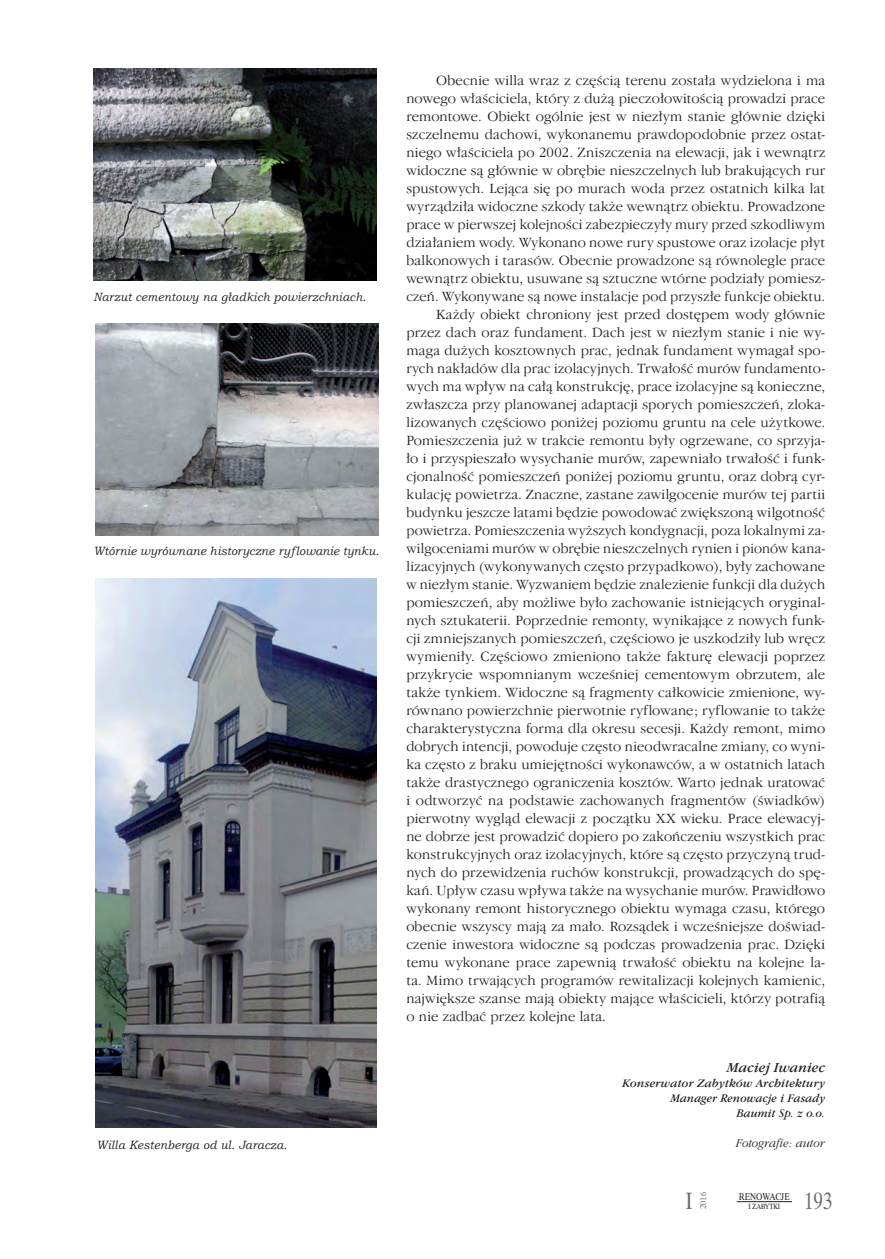
<style>
.page{position:relative;width:885px;height:1259px;background:#fff}
.page>*{position:absolute;margin:0;border:0;box-sizing:border-box;transform-origin:0 0}
.t1{font:23.55px "Dutch 801 Rm PL Roman A";color:#6c6d70;scale:.8 1}
.t2{font:14.7px "Garmd ITC Lt PL";letter-spacing:.015em;color:#231f20}
.t3{font:italic 14.25px "Garmd ITC Bk PL";letter-spacing:.005em;color:#231f20}
.t4{font:italic 12.3px "Garmd ITC Lt PL";letter-spacing:.01em;color:#231f20;scale:.95 1}
.t5{font:italic 12px "Bookman Old Style";letter-spacing:.015em;color:#231f20;scale:.95 1}
.t6{font:italic 12px/15px "Garmd ITC Bk PL";letter-spacing:.015em;color:#231f20;text-align:right}
.t7{font:9.75px "Dutch 801 Rm PL Roman A";color:#231f20;scale:.8 1}
.t8{font:8.4px "Dutch 801 Rm PL Roman A";color:#6c6d70}
.t9{font:7.5px "Dutch 801 Rm PL Roman A";color:#231f20;scale:.8 1}
</style>
<div class="page">
<hr style="left:736px;top:1201px;width:56px;height:1px;background:#231f20">
<img style="left:96px;top:578px;width:280px;height:549px">
<img style="left:95px;top:323px;width:283px;height:212px">
<img style="left:94px;top:68px;width:282px;height:212px">
<p class="t5" style="left:94px;top:289px;width:288px">Narzut cementowy na gładkich powierzchniach.</p>
<p class="t5" style="left:94px;top:543px;width:302px">Wtórnie wyrównane historyczne ryflowanie tynku.</p>
<p class="t5" style="left:97px;top:1136px;width:202px">Willa Kestenberga od ul. Jaracza.</p>
<p class="t2" style="left:436px;top:71px;width:390px">Obecnie willa wraz z częścią terenu została wydzielona i ma</p>
<p class="t2" style="left:406px;top:89px;width:420px">nowego właściciela, który z dużą pieczołowitością prowadzi prace</p>
<p class="t2" style="left:406px;top:107px;width:420px">remontowe. Obiekt ogólnie jest w niezłym stanie głównie dzięki</p>
<p class="t2" style="left:406px;top:125px;width:420px">szczelnemu dachowi, wykonanemu prawdopodobnie przez ostat-</p>
<p class="t2" style="left:406px;top:143px;width:420px">niego właściciela po 2002. Zniszczenia na elewacji, jak i wewnątrz</p>
<p class="t2" style="left:406px;top:161px;width:420px">widoczne są głównie w obrębie nieszczelnych lub brakujących rur</p>
<p class="t2" style="left:406px;top:179px;width:420px">spustowych. Lejąca się po murach woda przez ostatnich kilka lat</p>
<p class="t2" style="left:406px;top:197px;width:420px">wyrządziła widoczne szkody także wewnątrz obiektu. Prowadzone</p>
<p class="t2" style="left:406px;top:215px;width:420px">prace w pierwszej kolejności zabezpieczyły mury przed szkodliwym</p>
<p class="t2" style="left:406px;top:233px;width:420px">działaniem wody. Wykonano nowe rury spustowe oraz izolacje płyt</p>
<p class="t2" style="left:406px;top:251px;width:420px">balkonowych i tarasów. Obecnie prowadzone są równolegle prace</p>
<p class="t2" style="left:406px;top:269px;width:420px">wewnątrz obiektu, usuwane są sztuczne wtórne podziały pomiesz-</p>
<p class="t2" style="left:406px;top:287px;width:420px">czeń. Wykonywane są nowe instalacje pod przyszłe funkcje obiektu.</p>
<p class="t2" style="left:436px;top:305px;width:390px">Każdy obiekt chroniony jest przed dostępem wody głównie</p>
<p class="t2" style="left:406px;top:323px;width:420px">przez dach oraz fundament. Dach jest w niezłym stanie i nie wy-</p>
<p class="t2" style="left:406px;top:341px;width:420px">maga dużych kosztownych prac, jednak fundament wymagał spo-</p>
<p class="t2" style="left:406px;top:359px;width:420px">rych nakładów dla prac izolacyjnych. Trwałość murów fundamento-</p>
<p class="t2" style="left:406px;top:377px;width:420px">wych ma wpływ na całą konstrukcję, prace izolacyjne są konieczne,</p>
<p class="t2" style="left:406px;top:395px;width:420px">zwłaszcza przy planowanej adaptacji sporych pomieszczeń, zloka-</p>
<p class="t2" style="left:406px;top:413px;width:420px">lizowanych częściowo poniżej poziomu gruntu na cele użytkowe.</p>
<p class="t2" style="left:406px;top:431px;width:420px">Pomieszczenia już w trakcie remontu były ogrzewane, co sprzyja-</p>
<p class="t2" style="left:406px;top:449px;width:420px">ło i przyspieszało wysychanie murów, zapewniało trwałość i funk-</p>
<p class="t2" style="left:406px;top:467px;width:420px">cjonalność pomieszczeń poniżej poziomu gruntu, oraz dobrą cyr-</p>
<p class="t2" style="left:406px;top:485px;width:420px">kulację powietrza. Znaczne, zastane zawilgocenie murów tej partii</p>
<p class="t2" style="left:406px;top:503px;width:420px">budynku jeszcze latami będzie powodować zwiększoną wilgotność</p>
<p class="t2" style="left:406px;top:521px;width:420px">powietrza. Pomieszczenia wyższych kondygnacji, poza lokalnymi za-</p>
<p class="t2" style="left:406px;top:539px;width:420px">wilgoceniami murów w obrębie nieszczelnych rynien i pionów kana-</p>
<p class="t2" style="left:406px;top:557px;width:420px">lizacyjnych (wykonywanych często przypadkowo), były zachowane</p>
<p class="t2" style="left:406px;top:575px;width:420px">w niezłym stanie. Wyzwaniem będzie znalezienie funkcji dla dużych</p>
<p class="t2" style="left:406px;top:593px;width:420px">pomieszczeń, aby możliwe było zachowanie istniejących oryginal-</p>
<p class="t2" style="left:406px;top:611px;width:420px">nych sztukaterii. Poprzednie remonty, wynikające z nowych funk-</p>
<p class="t2" style="left:406px;top:629px;width:420px">cji zmniejszanych pomieszczeń, częściowo je uszkodziły lub wręcz</p>
<p class="t2" style="left:406px;top:647px;width:420px">wymieniły. Częściowo zmieniono także fakturę elewacji poprzez</p>
<p class="t2" style="left:406px;top:665px;width:420px">przykrycie wspomnianym wcześniej cementowym obrzutem, ale</p>
<p class="t2" style="left:406px;top:683px;width:420px">także tynkiem. Widoczne są fragmenty całkowicie zmienione, wy-</p>
<p class="t2" style="left:406px;top:701px;width:420px">równano powierzchnie pierwotnie ryflowane; ryflowanie to także</p>
<p class="t2" style="left:406px;top:719px;width:420px">charakterystyczna forma dla okresu secesji. Każdy remont, mimo</p>
<p class="t2" style="left:406px;top:737px;width:420px">dobrych intencji, powoduje często nieodwracalne zmiany, co wyni-</p>
<p class="t2" style="left:406px;top:755px;width:420px">ka często z braku umiejętności wykonawców, a w ostatnich latach</p>
<p class="t2" style="left:406px;top:773px;width:420px">także drastycznego ograniczenia kosztów. Warto jednak uratować</p>
<p class="t2" style="left:406px;top:791px;width:420px">i odtworzyć na podstawie zachowanych fragmentów (świadków)</p>
<p class="t2" style="left:406px;top:809px;width:420px">pierwotny wygląd elewacji z początku XX wieku. Prace elewacyj-</p>
<p class="t2" style="left:406px;top:827px;width:420px">ne dobrze jest prowadzić dopiero po zakończeniu wszystkich prac</p>
<p class="t2" style="left:406px;top:845px;width:420px">konstrukcyjnych oraz izolacyjnych, które są często przyczyną trud-</p>
<p class="t2" style="left:406px;top:863px;width:420px">nych do przewidzenia ruchów konstrukcji, prowadzących do spę-</p>
<p class="t2" style="left:406px;top:881px;width:420px">kań. Upływ czasu wpływa także na wysychanie murów. Prawidłowo</p>
<p class="t2" style="left:406px;top:899px;width:420px">wykonany remont historycznego obiektu wymaga czasu, którego</p>
<p class="t2" style="left:406px;top:917px;width:420px">obecnie wszyscy mają za mało. Rozsądek i wcześniejsze doświad-</p>
<p class="t2" style="left:406px;top:935px;width:420px">czenie inwestora widoczne są podczas prowadzenia prac. Dzięki</p>
<p class="t2" style="left:406px;top:953px;width:420px">temu wykonane prace zapewnią trwałość obiektu na kolejne la-</p>
<p class="t2" style="left:406px;top:971px;width:420px">ta. Mimo trwających programów rewitalizacji kolejnych kamienic,</p>
<p class="t2" style="left:406px;top:989px;width:420px">największe szanse mają obiekty mające właścicieli, którzy potrafią</p>
<p class="t2" style="left:406px;top:1007px;width:201px">o nie zadbać przez kolejne lata.</p>
<p class="t3" style="left:727px;top:1059px;width:100px">Maciej Iwaniec</p>
<p class="t6" style="left:622px;top:1075px;width:204px">Konserwator Zabytków Architektury<br>Manager Renowacje i Fasady<br>Baumit Sp. z o.o.</p>
<p class="t4" style="left:736px;top:1136px;width:95px">Fotografie: autor</p>
<h1 class="t1" style="left:685px;top:1186px;width:10px">I</h1>
<p class="t8" style="left:698px;top:1209px;width:18px;rotate:-90deg">2016</p>
<p class="t9" style="left:748px;top:1202px;width:41px">I ZABYTKI</p>
<p class="t7" style="left:738px;top:1190px;width:65px">RENOWACJE</p>
<h1 class="t1" style="left:804px;top:1186px;width:37px">193</h1>
</div>
